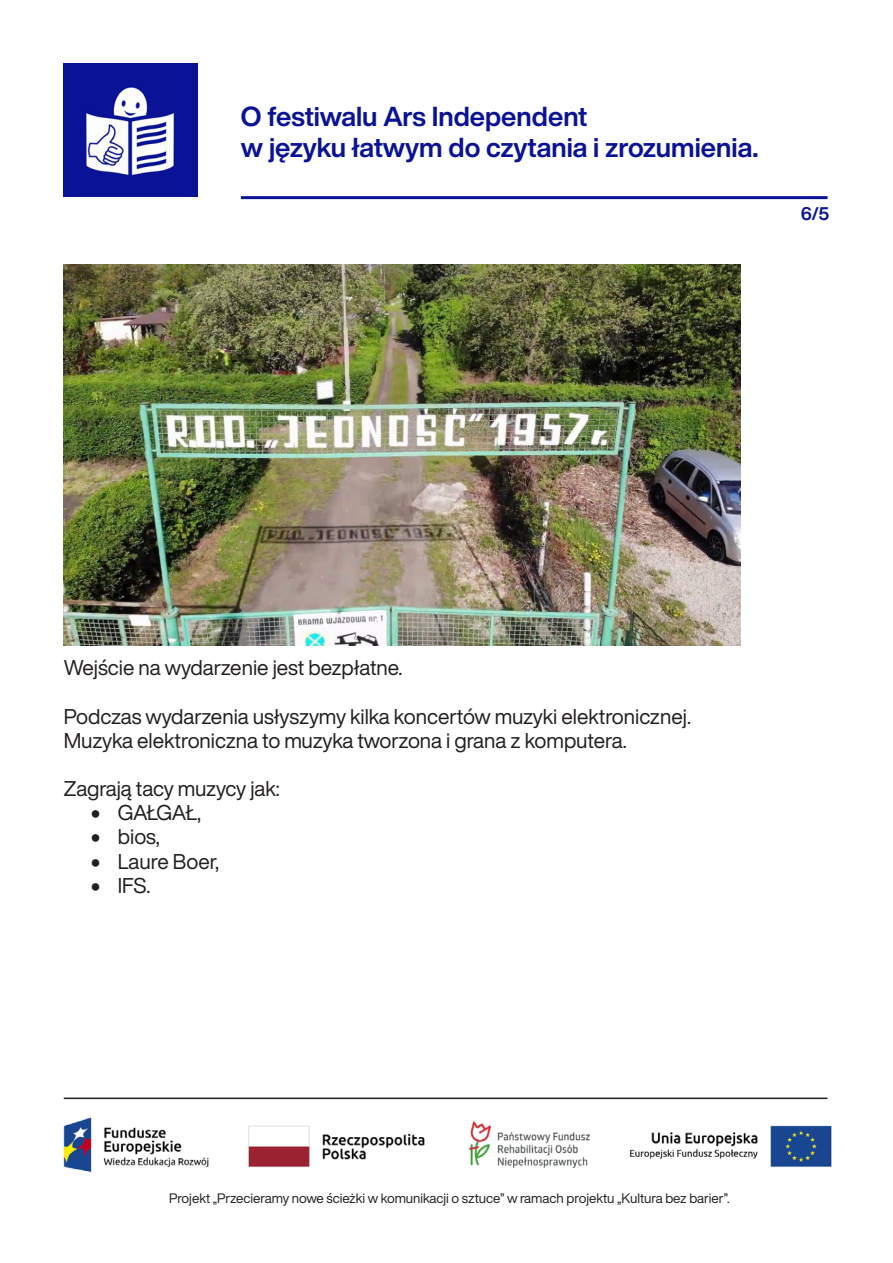
<style>
.page{position:relative;width:893px;height:1263px;background:#fff}
.page>*{position:absolute;margin:0;border:0;box-sizing:border-box;transform-origin:0 0}
.t1{font:700 27px/31px "Helvetica Now Display";color:#0a1396}
.t2{font:21px/24.2px "Helvetica Now Display";letter-spacing:-.005em;color:#231f20}
.t3{font:700 18px "Helvetica Now Display";color:#0a1396}
.t4{font:13.5px "Helvetica Now Display";color:#231f20}
</style>
<div class="page">
<img style="left:64px;top:64px;width:134px;height:133px">
<img style="left:63px;top:1117px;width:769px;height:56px">
<hr style="left:64px;top:1097px;width:763px;height:2px;background:#231f20">
<hr style="left:241px;top:196px;width:586px;height:3px;background:#0a1396">
<img style="left:64px;top:264px;width:677px;height:381px">
<p class="t1" style="left:241px;top:101px;width:519px">O festiwalu Ars Independent<br>w języku łatwym do czytania i zrozumienia.</p>
<p class="t3" style="left:801px;top:201px;width:30px">6/5</p>
<p class="t2" style="left:64px;top:656px;width:340px">Wejście na wydarzenie jest bezpłatne.</p>
<p class="t2" style="left:64px;top:704px;width:629px">Podczas wydarzenia usłyszymy kilka koncertów muzyki elektronicznej.<br>Muzyka elektroniczna to muzyka tworzona i grana z komputera.</p>
<p class="t2" style="left:64px;top:776px;width:218px">Zagrają tacy muzycy jak:</p>
<p class="t2" style="left:91px;top:801px;width:112px">• GAŁGAŁ,</p>
<p class="t2" style="left:91px;top:825px;width:71px">• bios,</p>
<p class="t2" style="left:91px;top:849px;width:130px">• Laure Boer,</p>
<p class="t2" style="left:91px;top:873px;width:61px">• IFS.</p>
<p class="t4" style="left:169px;top:1188px;width:562px">Projekt „Przecieramy nowe ścieżki w komunikacji o sztuce” w ramach projektu „Kultura bez barier”.</p>
</div>
